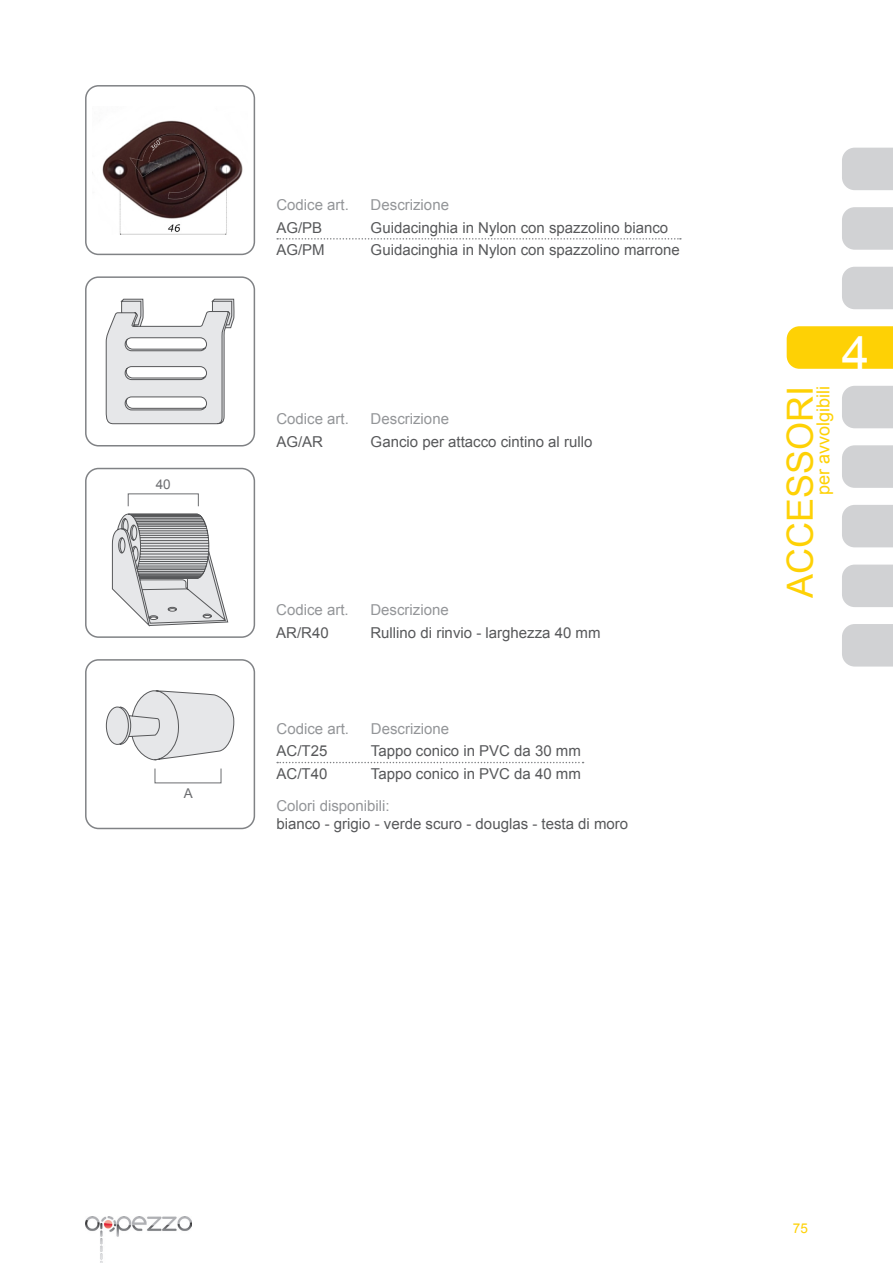
<style>
.page{position:relative;width:893px;height:1263px;background:#fff}
.page>*{position:absolute;margin:0;border:0;box-sizing:border-box;transform-origin:0 0}
.t1{font:49.5px "Arial";color:#fff}
.t2{font:36px "Arial";color:#fed105}
.t3{font:18px "Arial";color:#fed105}
.t4{font:15px "Arial";color:#57585a}
.t5{font:15px "Arial";color:#939598}
.t6{font:13.5px "Arial";color:#6c6d70}
.t7{font:13.5px "Arial";color:#fed105}
</style>
<div class="page">
<img style="left:85px;top:1217px;width:107px;height:46px">
<div style="left:842px;top:207px;width:51px;height:43px;background:#d1d2d4"></div>
<div style="left:842px;top:148px;width:51px;height:42px;background:#d1d2d4"></div>
<div style="left:842px;top:386px;width:51px;height:42px;background:#d1d2d4"></div>
<div style="left:842px;top:267px;width:51px;height:42px;background:#d1d2d4"></div>
<div style="left:787px;top:326px;width:106px;height:43px;background:#fed105"></div>
<div style="left:842px;top:445px;width:51px;height:43px;background:#d1d2d4"></div>
<div style="left:842px;top:505px;width:51px;height:42px;background:#d1d2d4"></div>
<div style="left:842px;top:565px;width:51px;height:42px;background:#d1d2d4"></div>
<div style="left:842px;top:624px;width:51px;height:42px;background:#d1d2d4"></div>
<div style="left:85px;top:276px;width:170px;height:170px;border:2px solid #808285;border-radius:13px"></div>
<svg style="left:106px;top:299px;width:129px;height:125px"></svg>
<img style="left:102px;top:120px;width:141px;height:114px">
<div style="left:85px;top:85px;width:170px;height:170px;border:2px solid #808285;border-radius:13px"></div>
<svg style="left:277px;top:238px;width:404px;height:2px"></svg>
<div style="left:85px;top:468px;width:170px;height:170px;border:2px solid #808285;border-radius:13px"></div>
<svg style="left:112px;top:513px;width:116px;height:113px"></svg>
<div style="left:85px;top:659px;width:170px;height:170px;border:2px solid #808285;border-radius:13px"></div>
<svg style="left:106px;top:690px;width:128px;height:71px"></svg>
<div style="left:155px;top:768px;width:66px;height:15px;border:1px solid #6c6d70"></div>
<svg style="left:277px;top:762px;width:307px;height:1px"></svg>
<p class="t6" style="left:156px;top:476px;width:17px">40</p>
<p class="t6" style="left:184px;top:784px;width:11px">A</p>
<p class="t5" style="left:276px;top:195px;width:74px">Codice art.</p>
<p class="t4" style="left:276px;top:218px;width:47px">AG/PB</p>
<p class="t4" style="left:276px;top:240px;width:50px">AG/PM</p>
<p class="t5" style="left:371px;top:195px;width:80px">Descrizione</p>
<p class="t4" style="left:371px;top:218px;width:299px">Guidacinghia in Nylon con spazzolino bianco</p>
<p class="t4" style="left:371px;top:240px;width:311px">Guidacinghia in Nylon con spazzolino marrone</p>
<p class="t5" style="left:276px;top:409px;width:74px">Codice art.</p>
<p class="t4" style="left:276px;top:431px;width:48px">AG/AR</p>
<p class="t5" style="left:371px;top:409px;width:80px">Descrizione</p>
<p class="t4" style="left:371px;top:431px;width:223px">Gancio per attacco cintino al rullo</p>
<p class="t5" style="left:276px;top:600px;width:74px">Codice art.</p>
<p class="t4" style="left:276px;top:623px;width:54px">AR/R40</p>
<p class="t5" style="left:370px;top:600px;width:80px">Descrizione</p>
<p class="t4" style="left:370px;top:623px;width:232px">Rullino di rinvio - larghezza 40 mm</p>
<p class="t5" style="left:277px;top:719px;width:74px">Codice art.</p>
<p class="t4" style="left:277px;top:741px;width:52px">AC/T25</p>
<p class="t4" style="left:277px;top:764px;width:52px">AC/T40</p>
<p class="t5" style="left:276px;top:796px;width:115px">Colori disponibili:</p>
<p class="t4" style="left:276px;top:814px;width:353px">bianco - grigio - verde scuro - douglas - testa di moro</p>
<p class="t5" style="left:371px;top:719px;width:80px">Descrizione</p>
<p class="t4" style="left:371px;top:741px;width:212px">Tappo conico in PVC da 30 mm</p>
<p class="t4" style="left:371px;top:764px;width:212px">Tappo conico in PVC da 40 mm</p>
<h2 class="t2" style="left:777px;top:598px;width:214px;rotate:-90deg">ACCESSORI</h2>
<p class="t3" style="left:811px;top:495px;width:111px;rotate:-90deg">per avvolgibili</p>
<h1 class="t1" style="left:842px;top:321px;width:29px">4</h1>
<p class="t7" style="left:793px;top:1220px;width:17px">75</p>
</div>
